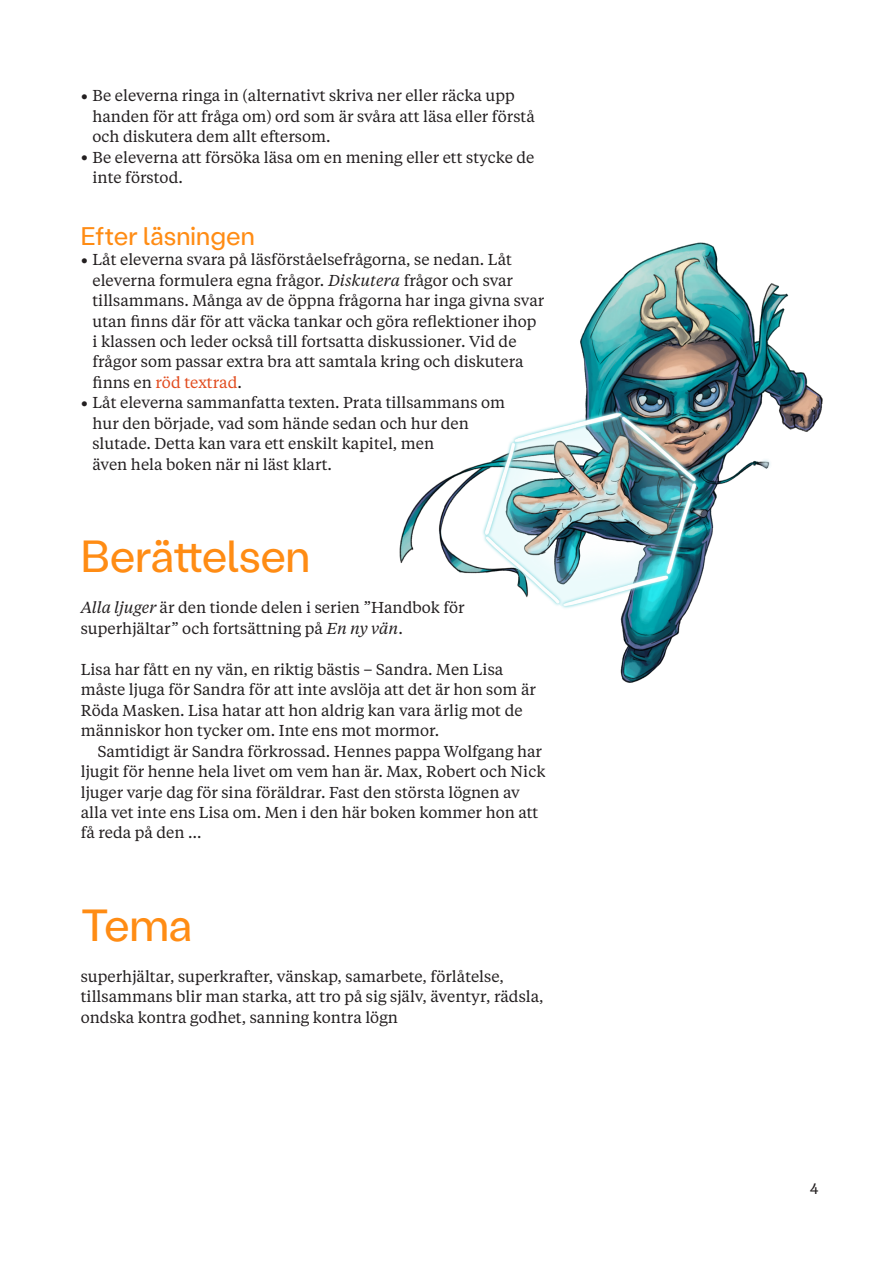
<style>
.page{position:relative;width:893px;height:1263px;background:#fff}
.page>*{position:absolute;margin:0;border:0;box-sizing:border-box;transform-origin:0 0}
.Rubrik{font:45px "Stabil Grotesk";letter-spacing:-.01em;color:#ff8c14}
.Kapitel{font:25.5px "Stabil Grotesk";letter-spacing:.005em;color:#ff8c14}
.Brödtext{font:15.75px/20.5px "Tiempos Text";color:#231f20}
.t1{font:15px "Stabil Grotesk";color:#231f20}
.s1{font-size:20.7px}
.s2{font-style:italic}
.s3{color:#e14b1e}
</style>
<div class="page">
<img style="left:400px;top:242px;width:423px;height:441px">
<p class="Brödtext" style="left:92px;top:85px;width:444px;text-indent:-12px"><span class="s1">•</span> Be eleverna ringa in (alternativt skriva ner eller räcka upp handen för att fråga om) ord som är svåra att läsa eller förstå och diskutera dem allt eftersom.</p>
<p class="Brödtext" style="left:92px;top:146px;width:443px;text-indent:-12px"><span class="s1">•</span> Be eleverna att försöka läsa om en mening eller ett stycke de inte förstod.</p>
<p class="Kapitel" style="left:81px;top:218px;width:176px">Efter läsningen</p>
<p class="Brödtext" style="left:92px;top:249px;width:453px;text-indent:-12px"><span class="s1">•</span> Låt eleverna svara på läsförståelsefrågorna, se nedan. Låt eleverna formulera egna frågor. <span class="s2">Diskutera</span> frågor och svar tillsammans. Många av de öppna frågorna har inga givna svar utan finns där för att väcka tankar och göra reflektioner ihop i klassen och leder också till fortsatta diskussioner. Vid de frågor som passar extra bra att samtala kring och diskutera finns en <span class="s3">röd textrad</span>.</p>
<p class="Brödtext" style="left:92px;top:392px;width:414px;text-indent:-12px"><span class="s1">•</span> Låt eleverna sammanfatta texten. Prata tillsammans om hur den började, vad som hände sedan och hur den slutade. Detta kan vara ett enskilt kapitel, men<br>även hela boken när ni läst klart.</p>
<p class="Rubrik" style="left:81px;top:526px;width:231px">Berättelsen</p>
<p class="Brödtext" style="left:81px;top:597px;width:385px"><span class="s2">Alla ljuger</span> är den tionde delen i serien ”Handbok för superhjältar” och fortsättning på <span class="s2">En ny vän</span>.</p>
<p class="Brödtext" style="left:81px;top:658px;width:457px">Lisa har fått en ny vän, en riktig bästis – Sandra. Men Lisa måste ljuga för Sandra för att inte avslöja att det är hon som är Röda Masken. Lisa hatar att hon aldrig kan vara ärlig mot de människor hon tycker om. Inte ens mot mormor.</p>
<p class="Brödtext" style="left:81px;top:740px;width:466px;text-indent:17px">Samtidigt är Sandra förkrossad. Hennes pappa Wolfgang har ljugit för henne hela livet om vem han är. Max, Robert och Nick ljuger varje dag för sina föräldrar. Fast den största lögnen av alla vet inte ens Lisa om. Men i den här boken kommer hon att få reda på den …</p>
<p class="Rubrik" style="left:81px;top:895px;width:113px">Tema</p>
<p class="Brödtext" style="left:81px;top:965px;width:464px">superhjältar, superkrafter, vänskap, samarbete, förlåtelse, tillsammans blir man starka, att tro på sig själv, äventyr, rädsla, ondska kontra godhet, sanning kontra lögn</p>
<p class="t1" style="left:810px;top:1178px;width:10px">4</p>
</div>
